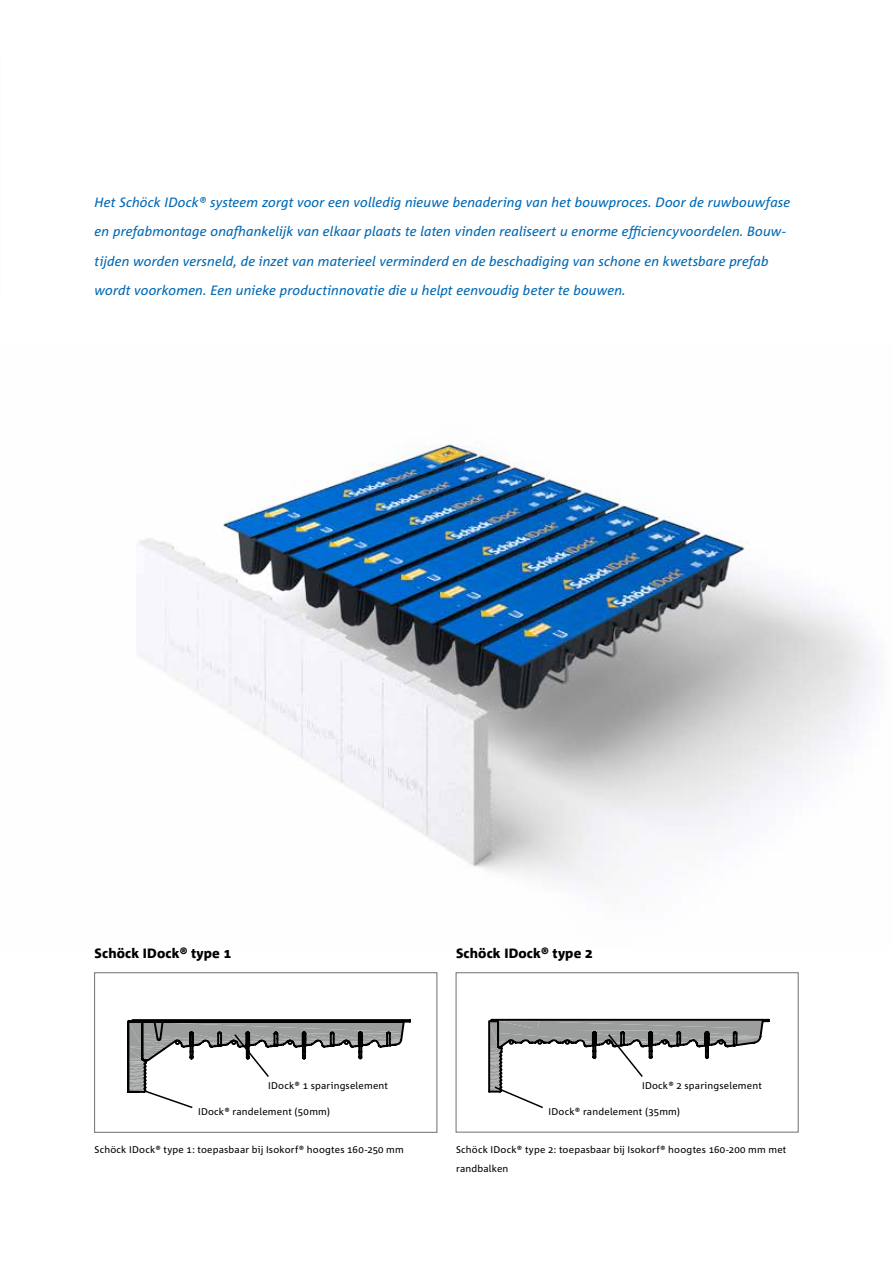
<style>
.page{position:relative;width:893px;height:1263px;background:#fff}
.page>*{position:absolute;margin:0;border:0;box-sizing:border-box;transform-origin:0 0}
.t1{font:italic 13.5px/29.2px "Corpid E1 s";letter-spacing:.005em;color:#0069b4}
.t2{font:800 13.5px "Corpid E1 s";letter-spacing:.01em;color:#000}
.t3{font:9.75px/19.5px "Corpid E1 s";letter-spacing:.02em;color:#000}
</style>
<div class="page">
<hr style="left:892px;top:51px;width:1px;height:244px;background:#f6f6f6">
<img style="left:137px;top:444px;width:736px;height:438px">
<div style="left:94px;top:972px;width:343px;height:160px;border:1px solid #6f6f6e"></div>
<div style="left:456px;top:972px;width:342px;height:160px;border:1px solid #6f6f6e"></div>
<svg style="left:488px;top:1018px;width:282px;height:91px"></svg>
<svg style="left:127px;top:1019px;width:284px;height:90px"></svg>
<p class="t1" style="left:95px;top:187px;width:697px">Het Schöck IDock® systeem zorgt voor een volledig nieuwe benadering van het bouwproces. Door de ruwbouwfase en prefabmontage onafhankelijk van elkaar plaats te laten vinden realiseert u enorme efficiencyvoordelen. Bouw&shy;tijden worden versneld, de inzet van materieel verminderd en de beschadiging van schone en kwetsbare prefab wordt voorkomen. Een unieke productinnovatie die u helpt eenvoudig beter te bouwen.</p>
<p class="t2" style="left:95px;top:945px;width:138px">Schöck IDock® type 1</p>
<p class="t2" style="left:456px;top:945px;width:138px">Schöck IDock® type 2</p>
<p class="t3" style="left:268px;top:1075px;width:121px">IDock® 1 sparingselement</p>
<p class="t3" style="left:198px;top:1101px;width:133px">IDock® randelement (50mm)</p>
<p class="t3" style="left:95px;top:1139px;width:311px">Schöck IDock® type 1: toepasbaar bij Isokorf® hoogtes 160-250 mm</p>
<p class="t3" style="left:642px;top:1075px;width:121px">IDock® 2 sparingselement</p>
<p class="t3" style="left:549px;top:1101px;width:133px">IDock® randelement (35mm)</p>
<p class="t3" style="left:456px;top:1139px;width:332px">Schöck IDock® type 2: toepasbaar bij Isokorf® hoogtes 160-200 mm met randbalken</p>
</div>
